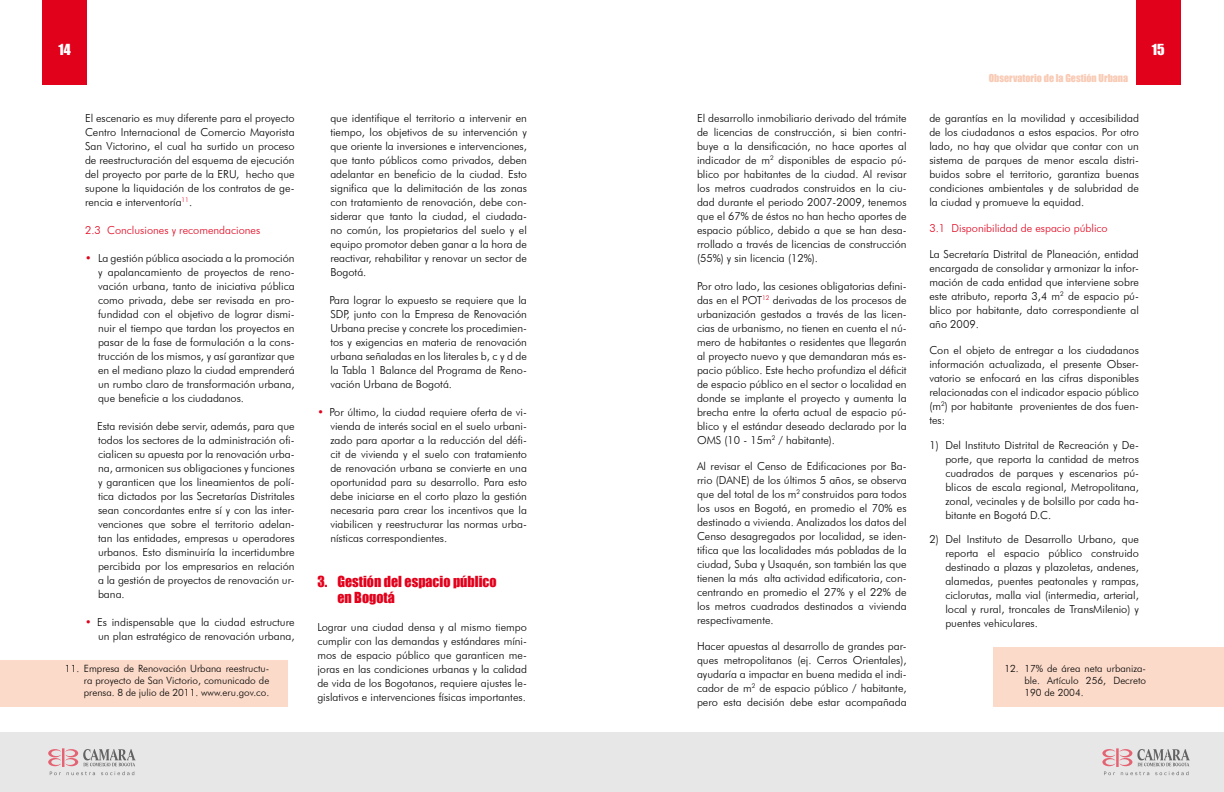
<style>
.page{position:relative;width:1224px;height:792px;background:#fff}
.page>*{position:absolute;margin:0;border:0;box-sizing:border-box;transform-origin:0 0}
.t1{font:14px/16.8px "Impact";color:#e2011b}
.t2{font:14px "Impact";color:#fff}
.t3{font:300 11px/14px "Futura BT";color:#000;text-align:justify}
.t4{font:300 11px "Futura BT";color:#e2011b}
.t5{font:300 10px/12px "Futura BT";color:#000;text-align:justify}
.t6{font:10px "Impact";color:#f9cab4}
.s1{color:#e2011b}
</style>
<div class="page">
<div style="left:43px;top:0;width:44px;height:84px;background:#e2011b"></div>
<div style="left:1136px;top:0;width:44px;height:84px;background:#e2011b"></div>
<div style="left:0;top:732px;width:1224px;height:60px;background:#e7e7e8"></div>
<svg style="left:48px;top:748px;width:88px;height:27px"></svg>
<svg style="left:1102px;top:748px;width:88px;height:27px"></svg>
<div style="left:0;top:661px;width:287px;height:46px;background:#fbdac9"></div>
<div style="left:993px;top:647px;width:231px;height:60px;background:#fbdac9"></div>
<p class="t2" style="left:59px;top:38px;width:14px">14</p>
<p class="t2" style="left:1152px;top:38px;width:14px">15</p>
<p class="t6" style="left:989px;top:71px;width:141px">Observatorio de la Gestión Urbana</p>
<p class="t3" style="left:85px;top:111px;width:211px">El escenario es muy diferente para el proyecto Centro Internacional de Comercio Mayorista San Victorino, el cual ha surtido un proceso de reestructuración del esquema de ejecución del proyecto por parte de la ERU, hecho que supone la liquidación de los contratos de ge&shy;rencia e interventoría<sup>11</sup>.</p>
<p class="t4" style="left:85px;top:223px;width:177px">2.3 Conclusiones y recomendaciones</p>
<p class="t3" style="left:98px;top:251px;width:198px;text-indent:-13px"><span class="s1">•</span> La gestión pública asociada a la promoción y apalancamiento de proyectos de reno&shy;vación urbana, tanto de iniciativa pública como privada, debe ser revisada en pro&shy;fundidad con el objetivo de lograr dismi&shy;nuir el tiempo que tardan los proyectos en pasar de la fase de formulación a la cons&shy;trucción de los mismos, y así garantizar que en el mediano plazo la ciudad emprenderá un rumbo claro de transformación urbana, que beneficie a los ciudadanos.</p>
<p class="t3" style="left:97px;top:419px;width:199px">Esta revisión debe servir, además, para que todos los sectores de la administración ofi&shy;cialicen su apuesta por la renovación urba&shy;na, armonicen sus obligaciones y funciones y garanticen que los lineamientos de polí&shy;tica dictados por las Secretarías Distritales sean concordantes entre sí y con las inter&shy;venciones que sobre el territorio adelan&shy;tan las entidades, empresas u operadores urbanos. Esto disminuiría la incertidumbre percibida por los empresarios en relación a la gestión de proyectos de renovación ur&shy;bana.</p>
<p class="t3" style="left:85px;top:615px;width:211px;text-align:right"><span class="s1">•</span> Es indispensable que la ciudad estructure un plan estratégico de renovación urbana,</p>
<p class="t3" style="left:330px;top:111px;width:198px">que identifique el territorio a intervenir en tiempo, los objetivos de su intervención y que oriente la inversiones e intervenciones, que tanto públicos como privados, deben adelantar en beneficio de la ciudad. Esto significa que la delimitación de las zonas con tratamiento de renovación, debe con&shy;siderar que tanto la ciudad, el ciudada&shy;no común, los propietarios del suelo y el equipo promotor deben ganar a la hora de reactivar, rehabilitar y renovar un sector de Bogotá.</p>
<p class="t3" style="left:329px;top:293px;width:199px">Para lograr lo expuesto se requiere que la SDP, junto con la Empresa de Renovación Urbana precise y concrete los procedimien&shy;tos y exigencias en materia de renovación urbana señaladas en los literales b, c y d de la Tabla 1 Balance del Programa de Reno&shy;vación Urbana de Bogotá.</p>
<p class="t3" style="left:330px;top:405px;width:198px;text-indent:-13px"><span class="s1">•</span> Por último, la ciudad requiere oferta de vi&shy;vienda de interés social en el suelo urbani&shy;zado para aportar a la reducción del défi&shy;cit de vivienda y el suelo con tratamiento de renovación urbana se convierte en una oportunidad para su desarrollo. Para esto debe iniciarse en el corto plazo la gestión necesaria para crear los incentivos que la viabilicen y reestructurar las normas urba&shy;nísticas correspondientes.</p>
<p class="t1" style="left:337px;top:572px;width:161px;text-indent:-20px">3. Gestión del espacio público en Bogotá</p>
<p class="t3" style="left:317px;top:620px;width:211px">Lograr una ciudad densa y al mismo tiempo cumplir con las demandas y estándares míni&shy;mos de espacio público que garanticen me&shy;joras en las condiciones urbanas y la calidad de vida de los Bogotanos, requiere ajustes le&shy;gislativos e intervenciones físicas importantes.</p>
<p class="t3" style="left:929px;top:111px;width:211px">de garantías en la movilidad y accesibilidad de los ciudadanos a estos espacios. Por otro lado, no hay que olvidar que contar con un sistema de parques de menor escala distri&shy;buidos sobre el territorio, garantiza buenas condiciones ambientales y de salubridad de la ciudad y promueve la equidad.</p>
<p class="t4" style="left:929px;top:221px;width:180px">3.1 Disponibilidad de espacio público</p>
<p class="t3" style="left:929px;top:247px;width:211px">La Secretaría Distrital de Planeación, entidad encargada de consolidar y armonizar la infor&shy;mación de cada entidad que interviene sobre este atributo, reporta 3,4 m<sup>2</sup> de espacio pú&shy;blico por habitante, dato correspondiente al año 2009.</p>
<p class="t3" style="left:929px;top:343px;width:211px">Con el objeto de entregar a los ciudadanos información actualizada, el presente Obser&shy;vatorio se enfocará en las cifras disponibles relacionadas con el indicador espacio público (m<sup>2</sup>) por habitante provenientes de dos fuen&shy;tes:</p>
<p class="t3" style="left:945px;top:438px;width:195px;text-indent:-16px">1) Del Instituto Distrital de Recreación y De&shy;porte, que reporta la cantidad de metros cuadrados de parques y escenarios pú&shy;blicos de escala regional, Metropolitana, zonal, vecinales y de bolsillo por cada ha&shy;bitante en Bogotá D.C.</p>
<p class="t3" style="left:945px;top:532px;width:195px;text-indent:-16px">2) Del Instituto de Desarrollo Urbano, que reporta el espacio público construido destinado a plazas y plazoletas, andenes, alamedas, puentes peatonales y rampas, ciclorutas, malla vial (intermedia, arterial, local y rural, troncales de TransMilenio) y puentes vehiculares.</p>
<p class="t3" style="left:697px;top:111px;width:211px">El desarrollo inmobiliario derivado del trámite de licencias de construcción, si bien contri&shy;buye a la densificación, no hace aportes al indicador de m<sup>2</sup> disponibles de espacio pú&shy;blico por habitantes de la ciudad. Al revisar los metros cuadrados construidos en la ciu&shy;dad durante el periodo 2007-2009, tenemos que el 67% de éstos no han hecho aportes de espacio público, debido a que se han desa&shy;rrollado a través de licencias de construcción (55%) y sin licencia (12%).</p>
<p class="t3" style="left:697px;top:279px;width:211px">Por otro lado, las cesiones obligatorias defini&shy;das en el POT<sup>12</sup> derivadas de los procesos de urbanización gestados a través de las licen&shy;cias de urbanismo, no tienen en cuenta el nú&shy;mero de habitantes o residentes que llegarán al proyecto nuevo y que demandaran más es&shy;pacio público. Este hecho profundiza el déficit de espacio público en el sector o localidad en donde se implante el proyecto y aumenta la brecha entre la oferta actual de espacio pú&shy;blico y el estándar deseado declarado por la OMS (10 - 15m<sup>2</sup> / habitante).</p>
<p class="t3" style="left:697px;top:459px;width:211px">Al revisar el Censo de Edificaciones por Ba&shy;rrio (DANE) de los últimos 5 años, se observa que del total de los m<sup>2</sup> construidos para todos los usos en Bogotá, en promedio el 70% es destinado a vivienda. Analizados los datos del Censo desagregados por localidad, se iden&shy;tifica que las localidades más pobladas de la ciudad, Suba y Usaquén, son también las que tienen la más alta actividad edificatoria, con&shy;centrando en promedio el 27% y el 22% de los metros cuadrados destinados a vivienda respectivamente.</p>
<p class="t3" style="left:697px;top:639px;width:211px">Hacer apuestas al desarrollo de grandes par&shy;ques metropolitanos (ej. Cerros Orientales), ayudaría a impactar en buena medida el indi&shy;cador de m<sup>2</sup> de espacio público / habitante, pero esta decisión debe estar acompañada</p>
<p class="t5" style="left:84px;top:662px;width:187px;text-indent:-19px">11. Empresa de Renovación Urbana reestructu&shy;ra proyecto de San Victorio, comunicado de prensa. 8 de julio de 2011. www.eru.gov.co.</p>
<p class="t5" style="left:1024px;top:662px;width:123px;text-indent:-20px">12. 17% de área neta urbaniza&shy;ble. Artículo 256, Decreto 190 de 2004.</p>
</div>
